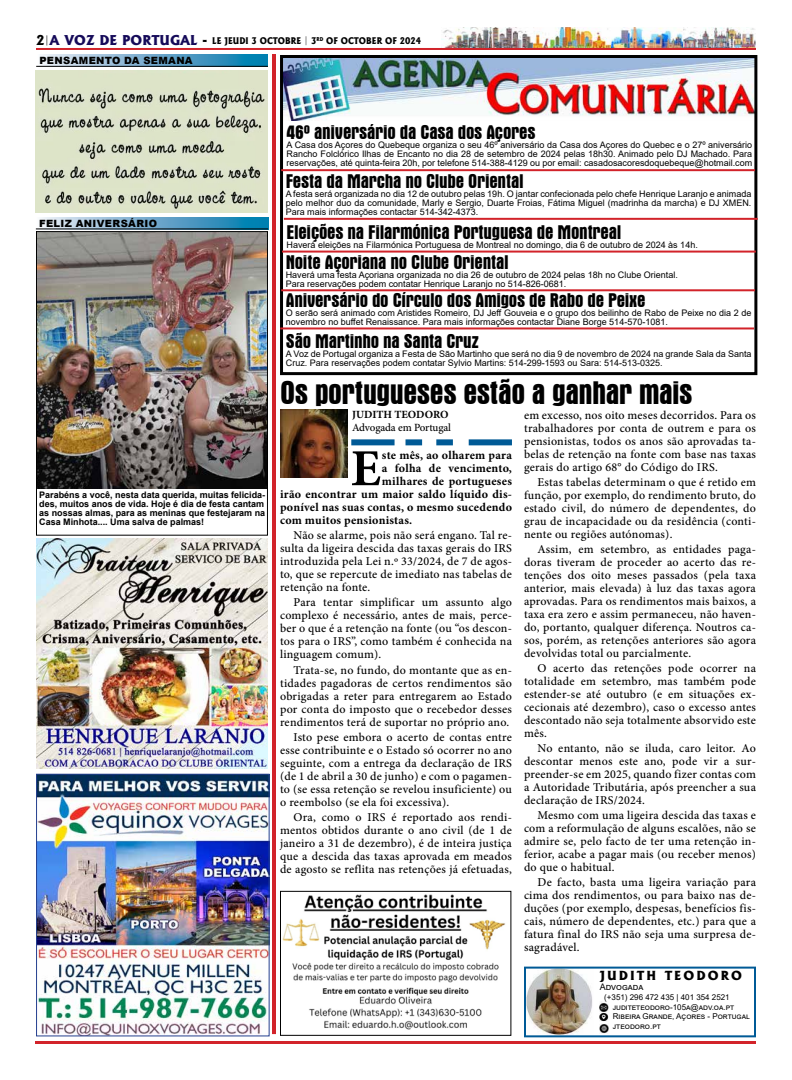
<style>
.page{position:relative;width:792px;height:1080px;background:#fff}
.page>*{position:absolute;margin:0;border:0;box-sizing:border-box;transform-origin:0 0}
.t1{font:700 52px "Minion Pro";color:#000}
.t2{font:700 condensed 33px "Aurora BT";letter-spacing:-.015em;color:#000}
.t3{font:700 condensed 20px "Aurora BT";letter-spacing:-.015em;color:#000}
.t4{font:500 12px/13px "Minion Pro";letter-spacing:.02em;color:#000;text-align:justify}
.t5{font:700 12px "Minion Pro";letter-spacing:.02em;color:#000}
.t6{font:800 12px "Albertus";letter-spacing:.17em;color:#000}
.t7{font:500 11px "Minion Pro";letter-spacing:-.01em;color:#000}
.t8{font:700 11px "Minion Pro";color:#000}
.t9{font:900 10px "Arial";letter-spacing:.035em;color:#000}
.t10{font:9px/9px "Arial";color:#000}
.t11{font:700 9px/9px "Arial";color:#000;text-align:justify}
.t12{font:800 8.8px "Albertus";color:#000;scale:.91 1}
.t13{font:8px/9.6px "Arial";color:#000}
.s1{font-size:13px}
.s2{font-size:13px;color:#150a59}
</style>
<div class="page">
<img style="left:442px;top:27px;width:314px;height:21px">
<hr style="left:36px;top:48px;width:720px;height:2px;background:#d2232a">
<hr style="left:36px;top:1041px;width:720px;height:3px;background:#d2232a">
<img style="left:38px;top:233px;width:228px;height:256px">
<hr style="left:272px;top:54px;width:4px;height:980px;background:#d2232a">
<svg style="left:36px;top:55px;width:232px;height:11px;background:#71accc"></svg>
<hr style="left:36px;top:66px;width:232px;height:1px;background:#000">
<img style="left:284px;top:59px;width:469px;height:61px">
<div style="left:280px;top:55px;width:477px;height:320px;border:3px solid #000"></div>
<div style="left:351px;top:439px;width:44px;height:6px;background:#005a96"></div>
<div style="left:406px;top:439px;width:16px;height:6px;background:#005a96"></div>
<div style="left:436px;top:439px;width:17px;height:6px;background:#005a96"></div>
<div style="left:469px;top:439px;width:43px;height:6px;background:#005a96"></div>
<img style="left:280px;top:410px;width:67px;height:67px">
<svg style="left:41px;top:217px;width:227px;height:11px;background:#70adce"></svg>
<hr style="left:36px;top:228px;width:232px;height:1px;background:#000">
<img style="left:527px;top:970px;width:65px;height:64px">
<div style="left:524px;top:967px;width:232px;height:70px;border:2px solid #005a96"></div>
<svg style="left:600px;top:1003px;width:8px;height:30px"></svg>
<svg style="left:282px;top:250px;width:474px;height:3px"></svg>
<svg style="left:280px;top:327px;width:474px;height:3px"></svg>
<img style="left:38px;top:776px;width:229px;height:258px">
<div style="left:36px;top:774px;width:233px;height:262px;border:1px solid #25408f"></div>
<img style="left:282px;top:894px;width:223px;height:136px">
<div style="left:280px;top:891px;width:231px;height:145px;border:1px solid #000"></div>
<svg style="left:281px;top:169px;width:474px;height:3px"></svg>
<svg style="left:281px;top:289px;width:474px;height:3px"></svg>
<img style="left:36px;top:539px;width:232px;height:229px">
<div style="left:36px;top:231px;width:232px;height:305px;border:1px solid #000"></div>
<svg style="left:284px;top:217px;width:474px;height:3px"></svg>
<img style="left:36px;top:71px;width:232px;height:141px">
<p class="t12" style="left:36px;top:35px;width:425px"><span class="s1">2</span><sup>|</sup><span class="s2">A VOZ DE PORTUGAL</span> <span class="s1">-</span> LE JEUDI 3 OCTOBRE | 3<sup>RD</sup> OF OCTOBER OF 2024</p>
<p class="t9" style="left:39px;top:53px;width:155px">PENSAMENTO DA SEMANA</p>
<p class="t9" style="left:39px;top:216px;width:120px">FELIZ ANIVERSÁRIO</p>
<p class="t11" style="left:39px;top:490px;width:228px">Parabéns a você, nesta data querida, muitas felicida&shy;des, muitos anos de vida. Hoje é dia de festa cantam as nossas almas, para as meninas que festejaram na Casa Minhota.... Uma salva de palmas!</p>
<h3 class="t3" style="left:287px;top:121px;width:250px">46º aniversário da Casa dos Açores</h3>
<p class="t10" style="left:287px;top:140px;width:467px;text-align:justify">A Casa dos Açores do Quebeque organiza o seu 46º aniversário da Casa dos Açores do Quebec e o 27º aniversário Rancho Folclórico Ilhas de Encanto no dia 28 de setembro de 2024 pelas 18h30. Animado pelo DJ Machado. Para reservações, até quinta-feira 20h, por telefone 514-388-4129 ou por email: casadosacoresdoquebeque@hotmail.com</p>
<h3 class="t3" style="left:286px;top:170px;width:239px">Festa da Marcha no Clube Oriental</h3>
<p class="t10" style="left:286px;top:189px;width:467px;text-align:justify">A festa será organizada no dia 12 de outubro pelas 19h. O jantar confecionada pelo chefe Henrique Laranjo e animada pelo melhor duo da comunidade, Marly e Sergio, Duarte Froias, Fátima Miguel (madrinha da marcha) e DJ XMEN.<br>Para mais informações contactar 514-342-4373.</p>
<h3 class="t3" style="left:286px;top:251px;width:225px">Noite Açoriana no Clube Oriental</h3>
<p class="t10" style="left:286px;top:270px;width:394px">Haverá uma festa Açoriana organizada no dia 26 de outubro de 2024 pelas 18h no Clube Oriental.<br>Para reservações podem contatar Henrique Laranjo no 514-826-0681.</p>
<h3 class="t3" style="left:287px;top:221px;width:336px">Eleições na Filarmónica Portuguesa de Montreal</h3>
<p class="t10" style="left:287px;top:240px;width:413px">Haverá eleições na Filarmónica Portuguesa de Montreal no domingo, dia 6 de outubro de 2024 às 14h.</p>
<h3 class="t3" style="left:286px;top:289px;width:361px">Aniversário do Círculo dos Amigos de Rabo de Peixe</h3>
<p class="t10" style="left:286px;top:309px;width:467px">O serão será animado com Aristides Romeiro, DJ Jeff Gouveia e o grupo dos beilinho de Rabo de Peixe no dia 2 de novembro no buffet Renaissance. Para mais informações contactar Diane Borge 514-570-1081.</p>
<h3 class="t3" style="left:286px;top:330px;width:194px">São Martinho na Santa Cruz</h3>
<p class="t10" style="left:286px;top:349px;width:467px">A Voz de Portugal organiza a Festa de São Martinho que será no dia 9 de novembro de 2024 na grande Sala da Santa<br>Cruz. Para reservações podem contatar Sylvio Martins: 514-299-1593 ou Sara: 514-513-0325.</p>
<h2 class="t2" style="left:280px;top:374px;width:414px">Os portugueses estão a ganhar mais</h2>
<p class="t8" style="left:352px;top:407px;width:98px">JUDITH TEODORO</p>
<p class="t7" style="left:352px;top:420px;width:101px">Advogada em Portugal</p>
<h1 class="t1" style="left:351px;top:432px;width:32px">E</h1>
<p class="t5" style="left:382px;top:447px;width:132px">ste mês, ao olharem para</p>
<p class="t5" style="left:382px;top:460px;width:132px">a folha de vencimento,</p>
<p class="t5" style="left:382px;top:473px;width:132px">milhares de portugueses</p>
<p class="t5" style="left:280px;top:486px;width:233px">irão encontrar um maior saldo líquido dis-</p>
<p class="t5" style="left:280px;top:499px;width:233px">ponível nas suas contas, o mesmo sucedendo</p>
<p class="t5" style="left:280px;top:512px;width:134px">com muitos pensionistas.</p>
<p class="t4" style="left:280px;top:529px;width:233px;text-indent:14px">Não se alarme, pois não será engano. Tal re&shy;sulta da ligeira descida das taxas gerais do IRS introduzida pela Lei n.º 33/2024, de 7 de agos&shy;to, que se repercute de imediato nas tabelas de retenção na fonte.</p>
<p class="t4" style="left:280px;top:596px;width:233px;text-indent:14px">Para tentar simplificar um assunto algo complexo é necessário, antes de mais, perce&shy;ber o que é a retenção na fonte (ou “os descon&shy;tos para o IRS”, como também é conhecida na linguagem comum).</p>
<p class="t4" style="left:280px;top:663px;width:233px;text-indent:14px">Trata-se, no fundo, do montante que as en&shy;tidades pagadoras de certos rendimentos são obrigadas a reter para entregarem ao Estado por conta do imposto que o recebedor desses rendimentos terá de suportar no próprio ano.</p>
<p class="t4" style="left:280px;top:730px;width:233px;text-indent:14px">Isto pese embora o acerto de contas entre esse contribuinte e o Estado só ocorrer no ano seguinte, com a entrega da declaração de IRS (de 1 de abril a 30 de junho) e com o pagamen&shy;to (se essa retenção se revelou insuficiente) ou o reembolso (se ela foi excessiva).</p>
<p class="t4" style="left:280px;top:811px;width:233px;text-indent:14px">Ora, como o IRS é reportado aos rendi&shy;mentos obtidos durante o ano civil (de 1 de janeiro a 31 de dezembro), é de inteira justiça que a descida das taxas aprovada em meados de agosto se reflita nas retenções já efetuadas,</p>
<p class="t4" style="left:524px;top:408px;width:234px">em excesso, nos oito meses decorridos. Para os trabalhadores por conta de outrem e para os pensionistas, todos os anos são aprovadas ta&shy;belas de retenção na fonte com base nas taxas gerais do artigo 68° do Código do IRS.</p>
<p class="t4" style="left:524px;top:475px;width:234px;text-indent:14px">Estas tabelas determinam o que é retido em função, por exemplo, do rendimento bruto, do estado civil, do número de dependentes, do grau de incapacidade ou da residência (conti&shy;nente ou regiões autónomas).</p>
<p class="t4" style="left:524px;top:543px;width:234px;text-indent:14px">Assim, em setembro, as entidades paga&shy;doras tiveram de proceder ao acerto das re&shy;tenções dos oito meses passados (pela taxa anterior, mais elevada) à luz das taxas agora aprovadas. Para os rendimentos mais baixos, a taxa era zero e assim permaneceu, não haven&shy;do, portanto, qualquer diferença. Noutros ca&shy;sos, porém, as retenções anteriores são agora devolvidas total ou parcialmente.</p>
<p class="t4" style="left:524px;top:662px;width:234px;text-indent:14px">O acerto das retenções pode ocorrer na totalidade em setembro, mas também pode estender-se até outubro (e em situações ex&shy;cecionais até dezembro), caso o excesso antes descontado não seja totalmente absorvido este mês.</p>
<p class="t4" style="left:524px;top:742px;width:234px;text-indent:14px">No entanto, não se iluda, caro leitor. Ao descontar menos este ano, pode vir a sur&shy;preender-se em 2025, quando fizer contas com a Autoridade Tributária, após preencher a sua declaração de IRS/2024.</p>
<p class="t4" style="left:524px;top:809px;width:234px;text-indent:14px">Mesmo com uma ligeira descida das taxas e com a reformulação de alguns escalões, não se admire se, pelo facto de ter uma retenção in&shy;ferior, acabe a pagar mais (ou receber menos) do que o habitual.</p>
<p class="t4" style="left:524px;top:876px;width:234px;text-indent:14px">De facto, basta uma ligeira variação para cima dos rendimentos, ou para baixo nas de&shy;duções (por exemplo, despesas, benefícios fis&shy;cais, número de dependentes, etc.) para que a fatura final do IRS não seja uma surpresa de&shy;sagradável.</p>
<p class="t6" style="left:600px;top:968px;width:144px">JUDITH TEODORO</p>
<p class="t10" style="left:600px;top:983px;width:45px">Advogada</p>
<p class="t13" style="left:613px;top:992px;width:139px;text-indent:-8px">(+351) 296 472 435 | 401 354 2521 juditeteodoro-105a@adv.oa.pt<br>Ribeira Grande, Açores - Portugal jteodoro.pt</p>
</div>
